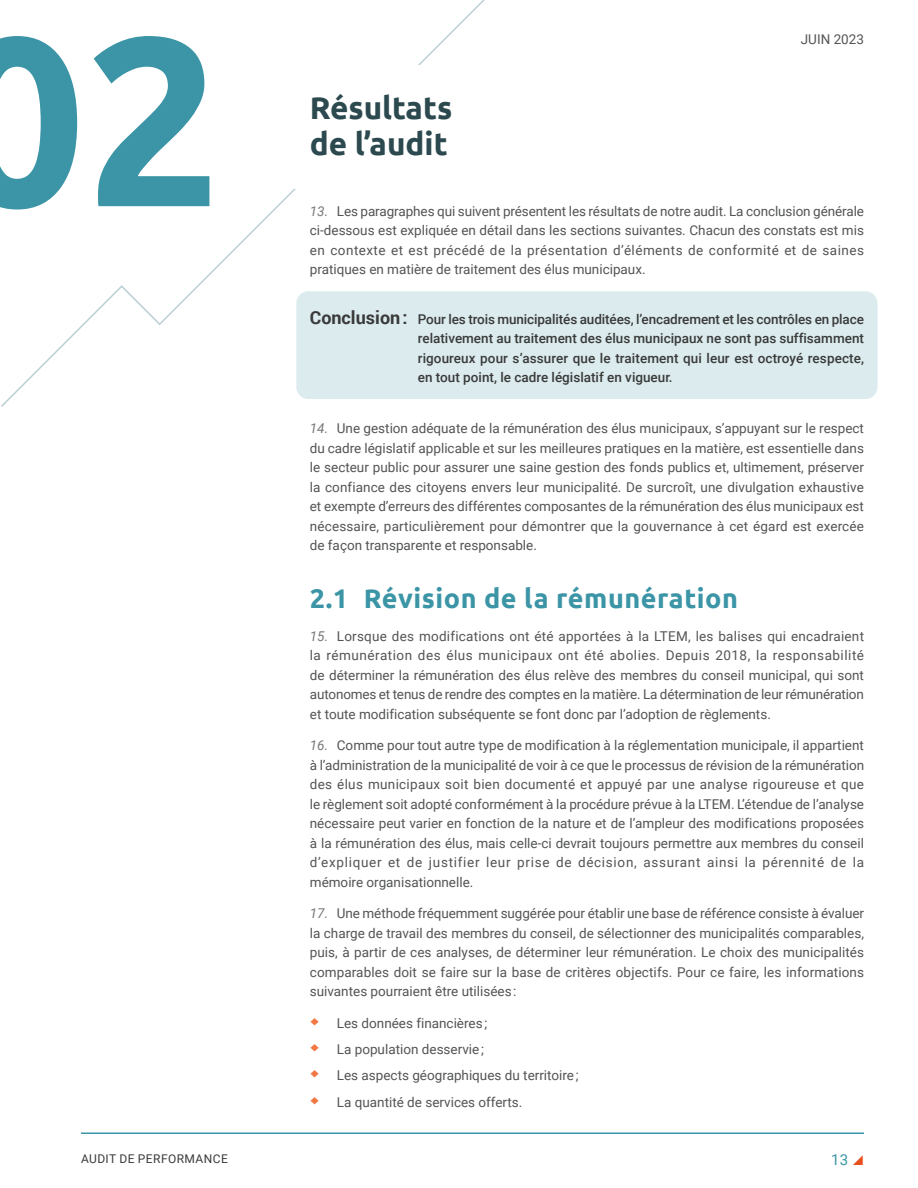
<style>
.page{position:relative;width:918px;height:1188px;background:#fff}
.page>*{position:absolute;margin:0;border:0;box-sizing:border-box;transform-origin:0 0}
.t1{font:700 240px "Ubuntu";color:#3b95a6}
.H2_Titre_1__Sans_fil{font:700 31.5px/36px "Ubuntu";color:#2b494f}
.H3_Titre_2_1{font:700 27px "Ubuntu";letter-spacing:.02em;color:#3b95a6}
.t2{font:15px "Roboto";color:#3b95a6}
.Texte_courant_-_Numé{font:13.5px/19.5px "Roboto";color:#535454;text-align:justify}
.Texte_courant_-_Cons{font:500 13.5px/19.5px "Roboto";color:#393a39;text-align:justify}
.t3{font:12px "Roboto";letter-spacing:.035em;color:#393a39}
.s1{font-style:italic;color:#767878}
.s2{font-weight:700;font-size:18px}
</style>
<div class="page">
<hr style="left:81px;top:1132px;width:783px;height:2px;background:#3b95a6">
<svg style="left:1px;top:0;width:484px;height:407px"></svg>
<div style="left:279px;top:65px;width:585px;height:123px;background:#fff"></div>
<div style="left:296px;top:291px;width:582px;height:108px;background:#dcebee;border-radius:12px"></div>
<h1 class="t1" style="left:-51px;top:-25px;width:274px">02</h1>
<p class="Texte_courant_-_Numé" style="left:801px;top:29px;width:65px">JUIN 2023</p>
<h2 class="H2_Titre_1__Sans_fil" style="left:310px;top:89px;width:144px">Résultats de l’audit</h2>
<p class="Texte_courant_-_Numé" style="left:310px;top:201px;width:556px"><span class="s1">13.</span> Les paragraphes qui suivent présentent les résultats de notre audit. La conclusion générale ci-dessous est expliquée en détail dans les sections suivantes. Chacun des constats est mis en contexte et est précédé de la présentation d’éléments de conformité et de saines pratiques en matière de traitement des élus municipaux.</p>
<p class="Texte_courant_-_Cons" style="left:418px;top:309px;width:448px;text-indent:-108px"><span class="s2">Conclusion:</span> Pour les trois municipalités auditées, l’encadrement et les contrôles en place relativement au traitement des élus municipaux ne sont pas suffisamment rigoureux pour s’assurer que le traitement qui leur est octroyé respecte, en tout point, le cadre législatif en vigueur.</p>
<p class="Texte_courant_-_Numé" style="left:310px;top:418px;width:556px"><span class="s1">14.</span> Une gestion adéquate de la rémunération des élus municipaux, s’appuyant sur le respect du cadre législatif applicable et sur les meilleures pratiques en la matière, est essentielle dans le secteur public pour assurer une saine gestion des fonds publics et, ultimement, préserver la confiance des citoyens envers leur municipalité. De surcroît, une divulgation exhaustive et exempte d’erreurs des différentes composantes de la rémunération des élus municipaux est nécessaire, particulièrement pour démontrer que la gouvernance à cet égard est exercée de façon transparente et responsable.</p>
<h2 class="H3_Titre_2_1" style="left:310px;top:582px;width:430px">2.1 Révision de la rémunération</h2>
<p class="Texte_courant_-_Numé" style="left:310px;top:626px;width:556px"><span class="s1">15.</span> Lorsque des modifications ont été apportées à la LTEM, les balises qui encadraient la rémunération des élus municipaux ont été abolies. Depuis 2018, la responsabilité de déterminer la rémunération des élus relève des membres du conseil municipal, qui sont autonomes et tenus de rendre des comptes en la matière. La détermination de leur rémunération et toute modification subséquente se font donc par l’adoption de règlements.</p>
<p class="Texte_courant_-_Numé" style="left:310px;top:735px;width:556px"><span class="s1">16.</span> Comme pour tout autre type de modification à la réglementation municipale, il appartient à l’administration de la municipalité de voir à ce que le processus de révision de la rémunération des élus municipaux soit bien documenté et appuyé par une analyse rigoureuse et que le règlement soit adopté conformément à la procédure prévue à la LTEM. L’étendue de l’analyse nécessaire peut varier en fonction de la nature et de l’ampleur des modifications proposées à la rémunération des élus, mais celle-ci devrait toujours permettre aux membres du conseil d’expliquer et de justifier leur prise de décision, assurant ainsi la pérennité de la mémoire organisationnelle.</p>
<p class="Texte_courant_-_Numé" style="left:310px;top:903px;width:556px"><span class="s1">17.</span> Une méthode fréquemment suggérée pour établir une base de référence consiste à évaluer la charge de travail des membres du conseil, de sélectionner des municipalités comparables, puis, à partir de ces analyses, de déterminer leur rémunération. Le choix des municipalités comparables doit se faire sur la base de critères objectifs. Pour ce faire, les informations suivantes pourraient être utilisées :</p>
<p class="Texte_courant_-_Numé" style="left:310px;top:1013px;width:179px"><sup>◆</sup> Les données financières ;</p>
<p class="Texte_courant_-_Numé" style="left:310px;top:1039px;width:176px"><sup>◆</sup> La population desservie ;</p>
<p class="Texte_courant_-_Numé" style="left:310px;top:1065px;width:270px"><sup>◆</sup> Les aspects géographiques du territoire ;</p>
<p class="Texte_courant_-_Numé" style="left:310px;top:1092px;width:214px"><sup>◆</sup> La quantité de services offerts.</p>
<p class="t3" style="left:81px;top:1150px;width:148px">AUDIT DE PERFORMANCE</p>
<p class="t2" style="left:831px;top:1149px;width:19px">13</p>
</div>
